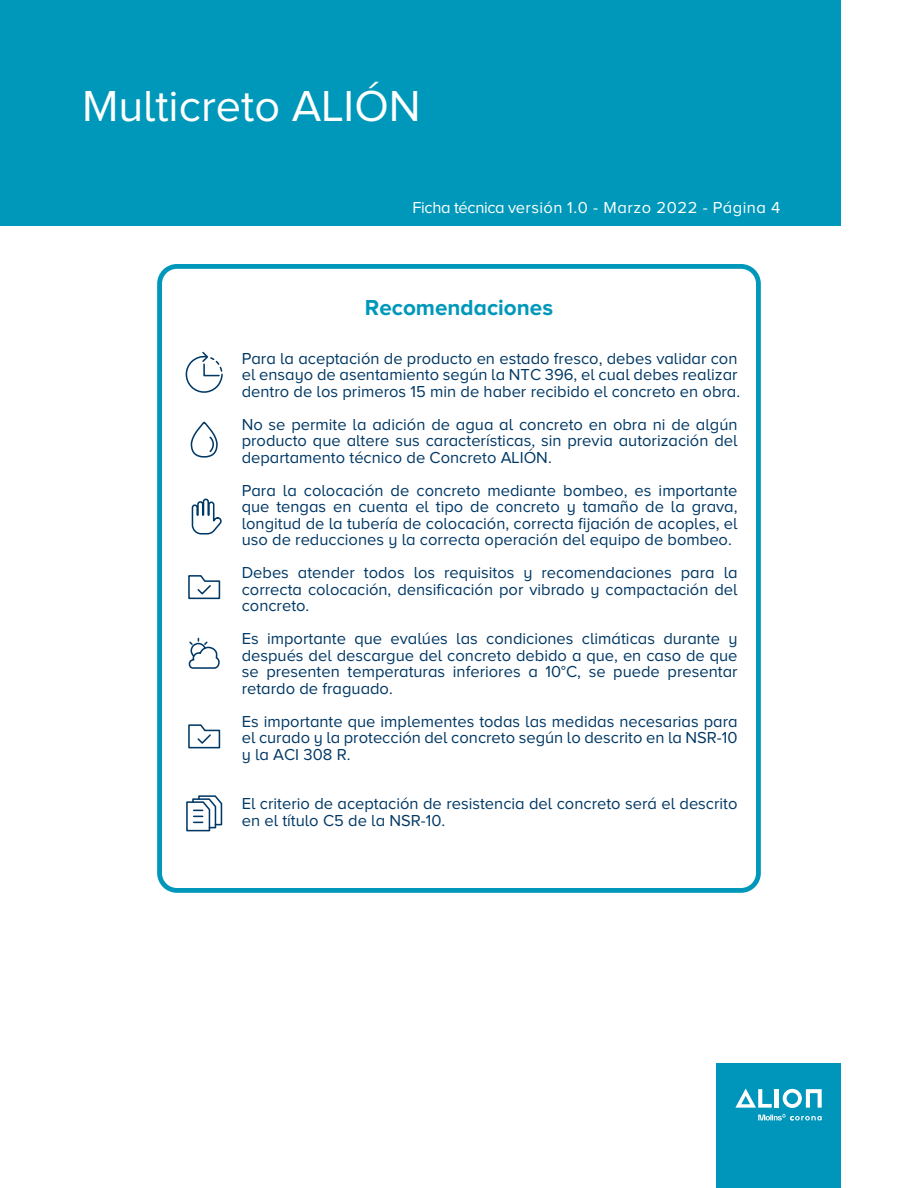
<style>
.page{position:relative;width:918px;height:1188px;background:#fff}
.page>*{position:absolute;margin:0;border:0;box-sizing:border-box;transform-origin:0 0}
.t1{font:45px "Proxima Nova A";color:#fff}
.t2{font:700 22.5px "Proxima Nova A";color:#0098ba}
.t3{font:16.5px/16.5px "Proxima Nova A";color:#003865;text-align:justify}
.t4{font:16.5px "Proxima Nova A";letter-spacing:.025em;color:#fff}
</style>
<div class="page">
<div style="left:157px;top:264px;width:604px;height:629px;border:5px solid #0098ba;border-radius:17px"></div>
<svg style="left:191px;top:498px;width:31px;height:37px"></svg>
<div style="left:0;top:0;width:841px;height:225px;background:#0098ba"></div>
<svg style="left:185px;top:351px;width:38px;height:42px"></svg>
<div style="left:191px;top:422px;width:27px;height:36px;border:2px solid #003865;border-radius:13px"></div>
<svg style="left:209px;top:435px;width:6px;height:19px"></svg>
<svg style="left:188px;top:638px;width:32px;height:31px"></svg>
<svg style="left:188px;top:575px;width:33px;height:25px"></svg>
<svg style="left:188px;top:724px;width:33px;height:25px"></svg>
<svg style="left:186px;top:795px;width:37px;height:37px"></svg>
<div style="left:716px;top:1063px;width:125px;height:125px;background:#0096bb"></div>
<hr style="left:775px;top:1089px;width:4px;height:19px;background:#fff">
<svg style="left:735px;top:1089px;width:37px;height:19px"></svg>
<svg style="left:783px;top:1089px;width:39px;height:19px"></svg>
<svg style="left:758px;top:1114px;width:64px;height:7px"></svg>
<h1 class="t1" style="left:82px;top:81px;width:340px">Multicreto ALIÓN</h1>
<p class="t4" style="left:413px;top:198px;width:369px">Ficha técnica versión 1.0 - Marzo 2022 - Página 4</p>
<h2 class="t2" style="left:365px;top:294px;width:190px">Recomendaciones</h2>
<p class="t3" style="left:242px;top:350px;width:500px;text-align:left">Para la aceptación de producto en estado fresco, debes validar con el ensayo de asentamiento según la NTC 396, el cual debes realizar dentro de los primeros 15 min de haber recibido el concreto en obra.</p>
<p class="t3" style="left:242px;top:416px;width:497px">No se permite la adición de agua al concreto en obra ni de algún producto que altere sus características, sin previa autorización del departamento técnico de Concreto ALIÓN.</p>
<p class="t3" style="left:242px;top:482px;width:497px">Para la colocación de concreto mediante bombeo, es importante que tengas en cuenta el tipo de concreto y tamaño de la grava, longitud de la tubería de colocación, correcta fijación de acoples, el uso de reducciones y la correcta operación del equipo de bombeo.</p>
<p class="t3" style="left:242px;top:564px;width:497px">Debes atender todos los requisitos y recomendaciones para la correcta colocación, densificación por vibrado y compactación del concreto.</p>
<p class="t3" style="left:242px;top:630px;width:497px">Es importante que evalúes las condiciones climáticas durante y después del descargue del concreto debido a que, en caso de que se presenten temperaturas inferiores a 10°C, se puede presentar retardo de fraguado.</p>
<p class="t3" style="left:242px;top:713px;width:497px">Es importante que implementes todas las medidas necesarias para el curado y la protección del concreto según lo descrito en la NSR-10 y la ACI 308 R.</p>
<p class="t3" style="left:242px;top:795px;width:497px">El criterio de aceptación de resistencia del concreto será el descrito en el título C5 de la NSR-10.</p>
</div>
